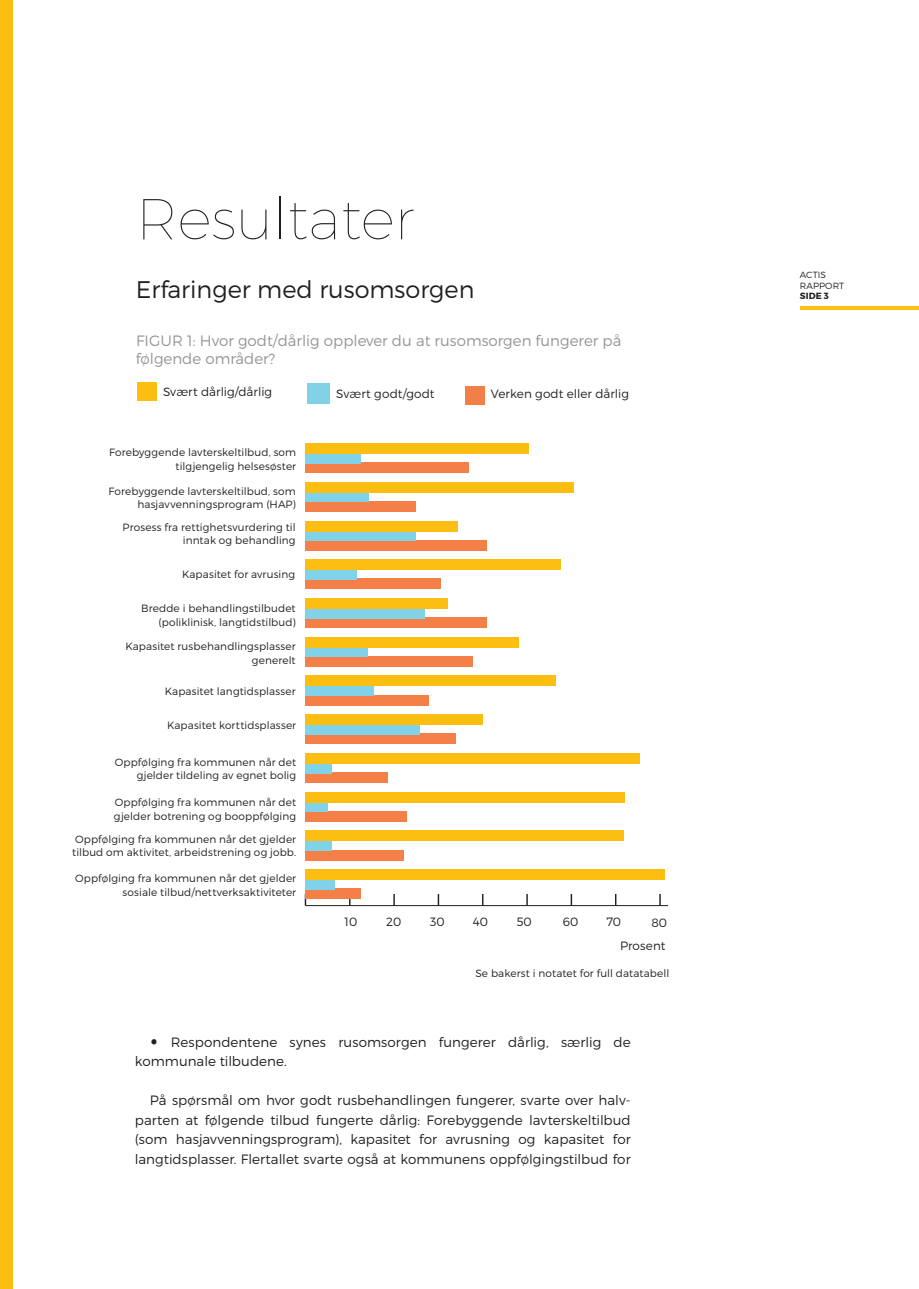
<style>
.page{position:relative;width:919px;height:1289px;background:#fff}
.page>*{position:absolute;margin:0;border:0;box-sizing:border-box;transform-origin:0 0}
.t1{font:100 57.6px "Montserrat";color:#231f20}
.t2{font:300 24px "Montserrat";color:#231f20}
.t3{font:300 19.2px "Montserrat";color:#231f20;scale:.54 1}
.t4{font:300 15px/18px "Montserrat";color:#939598}
.t5{font:300 13.5px/19.5px "Montserrat";color:#231f20}
.t6{font:300 12px "Montserrat";letter-spacing:.005em;color:#231f20}
.t7{font:300 10.5px/13.5px "Montserrat";letter-spacing:.01em;color:#231f20;text-align:right}
.t8{font:300 9px/10.5px "Montserrat";letter-spacing:.01em;color:#231f20}
.t9{font:700 9px "Montserrat";color:#231f20}
.s1{font-size:34.5px}
</style>
<div class="page">
<hr style="left:799px;top:306px;width:119px;height:4px;background:#fdbe12">
<div style="left:0;top:0;width:13px;height:1288px;background:#fdbe12"></div>
<hr style="left:305px;top:905px;width:363px;height:1px;background:#231f20">
<svg style="left:393px;top:894px;width:2px;height:11px"></svg>
<svg style="left:437px;top:894px;width:2px;height:11px"></svg>
<svg style="left:570px;top:894px;width:2px;height:11px"></svg>
<div style="left:305px;top:462px;width:164px;height:11px;background:#f47f47"></div>
<div style="left:305px;top:501px;width:111px;height:10px;background:#f47f47"></div>
<div style="left:305px;top:540px;width:181px;height:10px;background:#f47f47"></div>
<div style="left:305px;top:578px;width:136px;height:11px;background:#f47f47"></div>
<div style="left:305px;top:617px;width:181px;height:11px;background:#f47f47"></div>
<div style="left:305px;top:656px;width:168px;height:10px;background:#f47f47"></div>
<div style="left:305px;top:695px;width:124px;height:10px;background:#f47f47"></div>
<div style="left:305px;top:733px;width:151px;height:11px;background:#f47f47"></div>
<div style="left:305px;top:772px;width:83px;height:10px;background:#f47f47"></div>
<div style="left:305px;top:811px;width:101px;height:10px;background:#f47f47"></div>
<div style="left:305px;top:849px;width:99px;height:11px;background:#f47f47"></div>
<div style="left:305px;top:888px;width:55px;height:11px;background:#f47f47"></div>
<div style="left:305px;top:453px;width:56px;height:10px;background:#7fd2e7"></div>
<div style="left:305px;top:491px;width:64px;height:11px;background:#7fd2e7"></div>
<div style="left:305px;top:530px;width:110px;height:11px;background:#7fd2e7"></div>
<div style="left:305px;top:569px;width:52px;height:10px;background:#7fd2e7"></div>
<div style="left:305px;top:608px;width:120px;height:10px;background:#7fd2e7"></div>
<div style="left:305px;top:646px;width:63px;height:11px;background:#7fd2e7"></div>
<div style="left:305px;top:685px;width:69px;height:10px;background:#7fd2e7"></div>
<div style="left:305px;top:724px;width:114px;height:10px;background:#7fd2e7"></div>
<div style="left:305px;top:762px;width:27px;height:11px;background:#7fd2e7"></div>
<div style="left:305px;top:801px;width:23px;height:11px;background:#7fd2e7"></div>
<div style="left:305px;top:840px;width:27px;height:10px;background:#7fd2e7"></div>
<div style="left:305px;top:879px;width:29px;height:10px;background:#7fd2e7"></div>
<div style="left:305px;top:443px;width:223px;height:11px;background:#fdbe12"></div>
<div style="left:305px;top:482px;width:269px;height:10px;background:#fdbe12"></div>
<div style="left:305px;top:521px;width:152px;height:10px;background:#fdbe12"></div>
<div style="left:305px;top:559px;width:256px;height:11px;background:#fdbe12"></div>
<div style="left:305px;top:598px;width:143px;height:10px;background:#fdbe12"></div>
<div style="left:305px;top:637px;width:214px;height:10px;background:#fdbe12"></div>
<div style="left:305px;top:675px;width:251px;height:11px;background:#fdbe12"></div>
<div style="left:305px;top:714px;width:178px;height:11px;background:#fdbe12"></div>
<div style="left:305px;top:753px;width:334px;height:10px;background:#fdbe12"></div>
<div style="left:305px;top:792px;width:319px;height:10px;background:#fdbe12"></div>
<div style="left:305px;top:830px;width:319px;height:11px;background:#fdbe12"></div>
<div style="left:305px;top:869px;width:359px;height:10px;background:#fdbe12"></div>
<div style="left:137px;top:382px;width:19px;height:19px;background:#fdbe12"></div>
<div style="left:465px;top:386px;width:19px;height:18px;background:#f27f47"></div>
<div style="left:307px;top:384px;width:23px;height:20px;background:#81d2e6"></div>
<h1 class="t1" style="left:136px;top:184px;width:280px">Resultater</h1>
<h2 class="t2" style="left:136px;top:275px;width:340px">Erfaringer med rusomsorgen</h2>
<h3 class="t4" style="left:136px;top:332px;width:487px">FIGUR 1: Hvor godt/dårlig opplever du at rusomsorgen fungerer på følgende områder?</h3>
<p class="t6" style="left:163px;top:384px;width:111px">Svært dårlig/dårlig</p>
<p class="t6" style="left:336px;top:386px;width:100px">Svært godt/godt</p>
<p class="t6" style="left:491px;top:386px;width:140px">Verken godt eller dårlig</p>
<p class="t7" style="left:109px;top:446px;width:189px">Forebyggende lavterskeltilbud, som tilgjengelig helsesøster</p>
<p class="t7" style="left:109px;top:484px;width:189px">Forebyggende lavterskeltilbud, som hasjavvenningsprogram (HAP)</p>
<p class="t7" style="left:123px;top:520px;width:174px">Prosess fra rettighetsvurdering til inntak og behandling</p>
<h3 class="t3" style="left:181px;top:456px;width:218px">Tilgjengelig helsesøster</h3>
<h3 class="t3" style="left:177px;top:495px;width:226px">Hasjavvenningsprogram</h3>
<h3 class="t3" style="left:139px;top:533px;width:297px">Inntaks- og behandlingsprosess</h3>
<p class="t7" style="left:182px;top:567px;width:114px">Kapasitet for avrusing</p>
<p class="t7" style="left:141px;top:601px;width:156px">Bredde i behandlingstilbudet (poliklinisk, langtidstilbud)</p>
<p class="t7" style="left:125px;top:639px;width:172px">Kapasitet rusbehandlingsplasser generelt</p>
<h3 class="t3" style="left:149px;top:611px;width:277px">Bredde i behandlingstilbudet</h3>
<p class="t7" style="left:165px;top:684px;width:132px">Kapasitet langtidsplasser</p>
<p class="t7" style="left:167px;top:718px;width:131px">Kapasitet korttidsplasser</p>
<p class="t7" style="left:115px;top:754px;width:183px">Oppfølging fra kommunen når det gjelder tildeling av egnet bolig</p>
<p class="t7" style="left:114px;top:795px;width:184px;text-align:left">Oppfølging fra kommunen når det gjelder botrening og booppfølging</p>
<p class="t7" style="left:72px;top:831px;width:225px;text-align:left">Oppfølging fra kommunen når det gjelder tilbud om aktivitet, arbeidstrening og jobb.</p>
<p class="t7" style="left:75px;top:871px;width:222px">Oppfølging fra kommunen når det gjelder sosiale tilbud/nettverksaktiviteter</p>
<h3 class="t3" style="left:148px;top:766px;width:280px">Kommunal oppfølging - bolig</h3>
<h3 class="t3" style="left:124px;top:804px;width:325px">Kommunal oppfølging - botrening</h3>
<h3 class="t3" style="left:58px;top:843px;width:446px">Kommunal oppfølging - arbeidstrening og jobb</h3>
<h3 class="t3" style="left:107px;top:882px;width:355px">Kommunal oppfølging - sosiale tilbud</h3>
<p class="t6" style="left:344px;top:914px;width:14px">10</p>
<p class="t6" style="left:386px;top:914px;width:16px">20</p>
<p class="t6" style="left:430px;top:914px;width:16px">30</p>
<p class="t6" style="left:473px;top:914px;width:17px">40</p>
<p class="t6" style="left:516px;top:914px;width:17px">50</p>
<p class="t6" style="left:562px;top:914px;width:17px">60</p>
<p class="t6" style="left:606px;top:914px;width:16px">70</p>
<p class="t6" style="left:651px;top:915px;width:17px">80</p>
<p class="t6" style="left:620px;top:938px;width:47px">Prosent</p>
<p class="t7" style="left:475px;top:966px;width:195px">Se bakerst i notatet for full datatabell</p>
<p class="t5" style="left:135px;top:1031px;width:497px;text-indent:15px"><span class="s1">•</span> Respondentene synes rusomsorgen fungerer dårlig, særlig de kommunale tilbudene.</p>
<p class="t5" style="left:135px;top:1090px;width:497px;text-align:justify;text-indent:15px">På spørsmål om hvor godt rusbehandlingen fungerer, svarte over halv&shy;parten at følgende tilbud fungerte dårlig: Forebyggende lavterskeltilbud (som hasjavvenningsprogram), kapasitet for avrusning og kapasitet for langtidsplasser. Flertallet svarte også at kommunens oppfølgingstilbud for</p>
<p class="t8" style="left:799px;top:269px;width:46px">ACTIS<br>RAPPORT</p>
<p class="t9" style="left:799px;top:290px;width:31px">SIDE 3</p>
</div>
